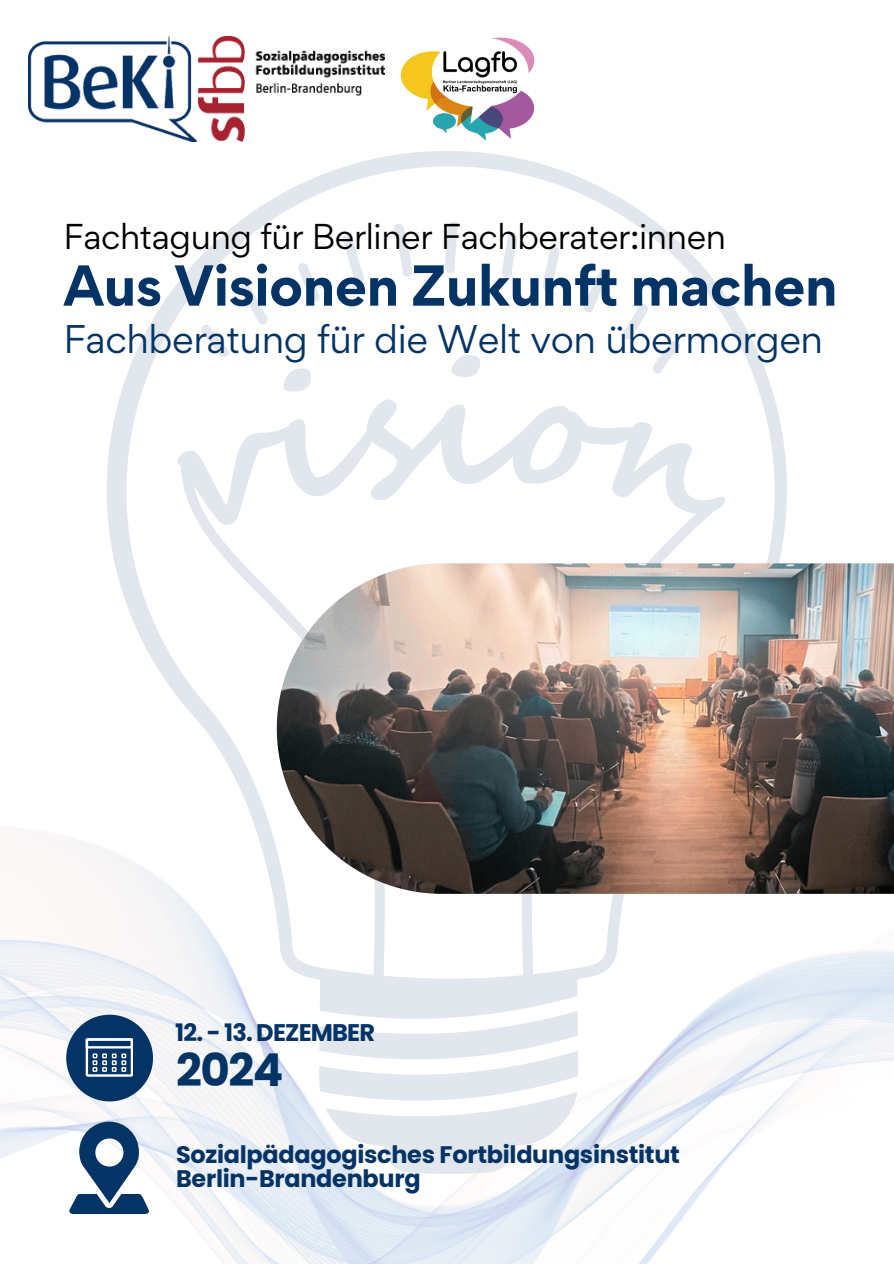
<style>
.page{position:relative;width:894px;height:1264px;background:#fff}
.page>*{position:absolute;margin:0;border:0;box-sizing:border-box;transform-origin:0 0}
.t1{font:700 51.45px "Gordita";letter-spacing:-.01em;color:#043366}
.t2{font:700 45.3px "Poppins";color:#043366}
.t3{font:35.7px "Gordita";letter-spacing:-.01em;color:#043366}
.t4{font:32.1px "Gordita";letter-spacing:-.01em;color:#000}
.t5{font:700 24px "Poppins";letter-spacing:-.01em;color:#043366}
.t6{font:700 24px "Poppins";letter-spacing:-.035em;color:#043366}
</style>
<div class="page">
<svg style="left:107px;top:151px;width:679px;height:588px"></svg>
<img style="left:0;top:739px;width:893px;height:524px">
<img style="left:277px;top:563px;width:616px;height:330px">
<img style="left:28px;top:36px;width:356px;height:106px">
<img style="left:400px;top:37px;width:135px;height:104px">
<div style="left:66px;top:1014px;width:87px;height:87px;background:#043366;border-radius:50%"></div>
<svg style="left:86px;top:1038px;width:47px;height:38px"></svg>
<svg style="left:69px;top:1121px;width:81px;height:92px"></svg>
<p class="t4" style="left:63px;top:215px;width:664px">Fachtagung für Berliner Fachberater:innen</p>
<p class="t1" style="left:63px;top:251px;width:775px">Aus Visionen Zukunft machen</p>
<p class="t3" style="left:63px;top:315px;width:761px">Fachberatung für die Welt von übermorgen</p>
<h3 class="t6" style="left:175px;top:1016px;width:201px">12. - 13. DEZEMBER</h3>
<h2 class="t2" style="left:176px;top:1037px;width:109px">2024</h2>
<p class="t5" style="left:176px;top:1138px;width:505px">Sozialpädagogisches Fortbildungsinstitut</p>
<p class="t5" style="left:176px;top:1161px;width:246px">Berlin-Brandenburg</p>
</div>
